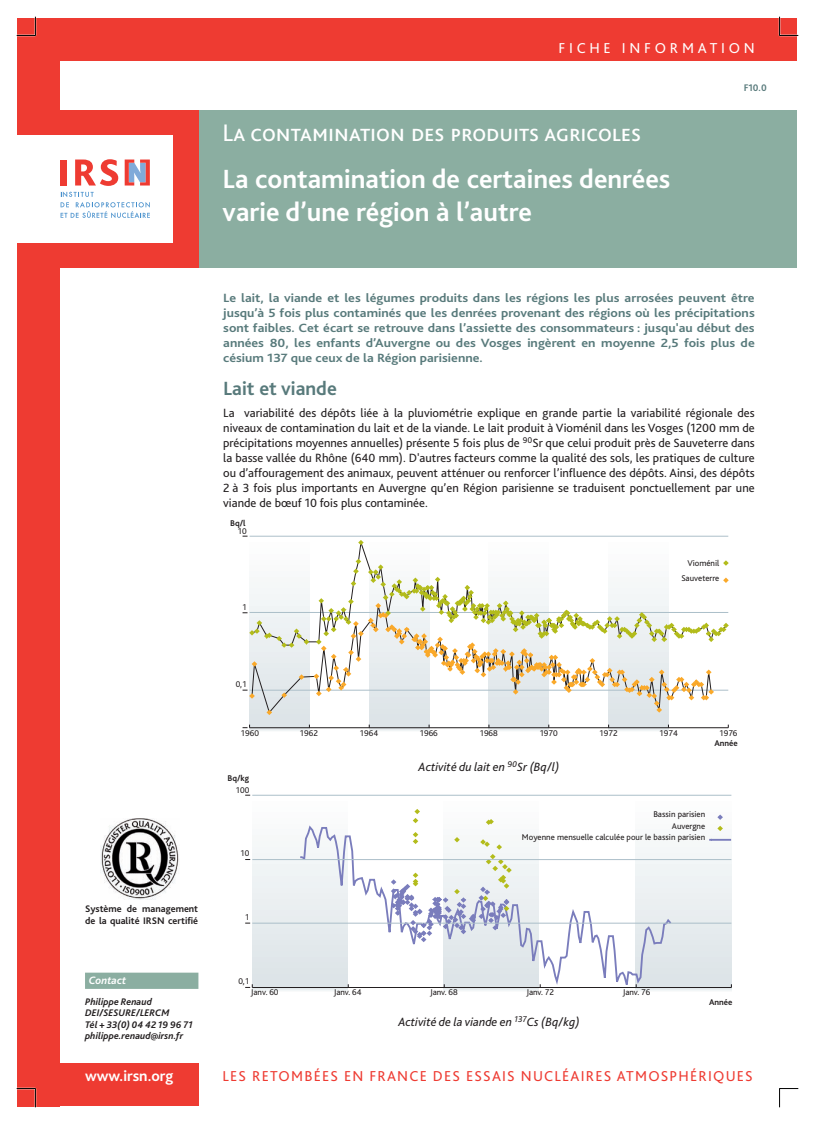
<style>
.page{position:relative;width:815px;height:1124px;background:#fff}
.page>*{position:absolute;margin:0;border:0;box-sizing:border-box;transform-origin:0 0}
.t1{font:700 27.5px/32.5px "Bliss 2";color:#fff}
.t2{font:25px "Bliss 2";color:#fff}
.t3{font:700 20px "Bliss 2";color:#587a7b}
.t4{font:700 15.62px "Bliss 2";color:#fff}
.t5{font:15px "Bliss 2";letter-spacing:.08em;color:#ee3b32}
.t6{font:15px "Bliss 2";letter-spacing:.25em;color:#fff}
.t7{font:12.5px/15px "Bliss 2";color:#231f20;text-align:justify}
.t8{font:700 12.5px/15px "Bliss 2";color:#587a7b;text-align:justify;scale:1.1 1}
.t9{font:italic 12.5px "Bliss 2";color:#231f20}
.t10{font:italic 700 11.25px "Bliss 2";color:#fff}
.t11{font:italic 700 10px/11.2px "Bliss 2";color:#231f20}
.t12{font:700 10px/12px "Bliss 2";color:#231f20}
.t13{font:700 10px "Bliss 2";color:#587a7b}
.t14{font:8.75px/11.4px "Bliss";color:#231f20;text-align:right}
.t15{font:700 8.75px "Bliss 2";color:#231f20}
</style>
<div class="page">
<div style="left:35px;top:110px;width:762px;height:157px;background:#8baea1"></div>
<div style="left:85px;top:972px;width:113px;height:16px;background:#8baea1"></div>
<div style="left:249px;top:714px;width:60px;height:13px;background:#dde4e8"></div>
<div style="left:369px;top:714px;width:60px;height:13px;background:#dde4e8"></div>
<div style="left:489px;top:714px;width:60px;height:13px;background:#dde4e8"></div>
<div style="left:608px;top:714px;width:60px;height:13px;background:#dde4e8"></div>
<hr style="left:250px;top:536px;width:478px;height:1px;background:#acbfc9">
<hr style="left:250px;top:727px;width:478px;height:1px;background:#231f20">
<svg style="left:358px;top:540px;width:6px;height:5px"></svg>
<svg style="left:243px;top:558px;width:486px;height:157px"></svg>
<div style="left:252px;top:812px;width:96px;height:179px;background:#fbfbfc"></div>
<div style="left:252px;top:852px;width:96px;height:138px;background:#f3f6f7"></div>
<div style="left:252px;top:870px;width:96px;height:119px;background:#eff4f5"></div>
<div style="left:252px;top:893px;width:96px;height:96px;background:#ecf0f2"></div>
<div style="left:252px;top:916px;width:96px;height:72px;background:#e8edef"></div>
<svg style="left:252px;top:923px;width:46px;height:1px"></svg>
<div style="left:252px;top:933px;width:96px;height:55px;background:#e4eaed"></div>
<div style="left:252px;top:956px;width:96px;height:31px;background:#e0e6ea"></div>
<div style="left:443px;top:812px;width:96px;height:179px;background:#fbfbfc"></div>
<div style="left:635px;top:812px;width:96px;height:179px;background:#fbfbfc"></div>
<div style="left:635px;top:829px;width:96px;height:161px;background:#f7f9fa"></div>
<div style="left:635px;top:852px;width:96px;height:138px;background:#f3f6f7"></div>
<div style="left:635px;top:870px;width:96px;height:119px;background:#eff4f5"></div>
<div style="left:635px;top:893px;width:96px;height:96px;background:#ecf0f2"></div>
<div style="left:635px;top:916px;width:96px;height:72px;background:#e8edef"></div>
<svg style="left:673px;top:923px;width:58px;height:1px"></svg>
<div style="left:635px;top:933px;width:96px;height:55px;background:#e4eaed"></div>
<div style="left:635px;top:956px;width:96px;height:31px;background:#e0e6ea"></div>
<svg style="left:298px;top:823px;width:375px;height:167px"></svg>
<svg style="left:413px;top:809px;width:7px;height:14px"></svg>
<svg style="left:486px;top:819px;width:8px;height:5px"></svg>
<hr style="left:252px;top:794px;width:479px;height:1px;background:#acbfc9">
<hr style="left:252px;top:859px;width:479px;height:1px;background:#acbfc9">
<hr style="left:252px;top:922px;width:479px;height:1px;background:#acbfc9">
<svg style="left:245px;top:984px;width:8px;height:4px"></svg>
<hr style="left:252px;top:986px;width:479px;height:1px;background:#231f20">
<svg style="left:391px;top:831px;width:121px;height:111px"></svg>
<hr style="left:709px;top:838px;width:22px;height:2px;background:#bfbfbf">
<svg style="left:717px;top:825px;width:6px;height:6px"></svg>
<svg style="left:717px;top:814px;width:6px;height:5px"></svg>
<div style="left:18px;top:18px;width:42px;height:1088px;background:#ee3b32"></div>
<div style="left:35px;top:110px;width:163px;height:157px;background:#ee3b32"></div>
<div style="left:18px;top:18px;width:779px;height:42px;background:#ee3b32"></div>
<div style="left:35px;top:1063px;width:163px;height:43px;background:#ee3b32"></div>
<div style="left:18px;top:135px;width:155px;height:108px;background:#fff"></div>
<svg style="left:61px;top:159px;width:89px;height:59px"></svg>
<img style="left:101px;top:818px;width:78px;height:81px">
<svg style="left:17px;top:17px;width:19px;height:19px"></svg>
<svg style="left:17px;top:1087px;width:19px;height:20px"></svg>
<svg style="left:779px;top:17px;width:19px;height:19px"></svg>
<svg style="left:779px;top:1088px;width:19px;height:19px"></svg>
<p class="t6" style="left:558px;top:38px;width:198px">FICHE INFORMATION</p>
<h2 class="t2" style="left:223px;top:117px;width:420px">LA CONTAMINATION DES PRODUITS AGRICOLES</h2>
<h1 class="t1" style="left:223px;top:162px;width:449px">La contamination de certaines denrées varie d’une région à l’autre</h1>
<p class="t13" style="left:744px;top:81px;width:25px">F10.0</p>
<p class="t8" style="left:223px;top:290px;width:485px">Le lait, la viande et les légumes produits dans les régions les plus arrosées peuvent être jusqu’à 5 fois plus contaminés que les denrées provenant des régions où les précipitations sont faibles. Cet écart se retrouve dans l’assiette des consommateurs : jusqu'au début des années 80, les enfants d’Auvergne ou des Vosges ingèrent en moyenne 2,5 fois plus de césium 137 que ceux de la Région parisienne.</p>
<h3 class="t3" style="left:223px;top:376px;width:115px">Lait et viande</h3>
<p class="t7" style="left:223px;top:405px;width:533px">La variabilité des dépôts liée à la pluviométrie explique en grande partie la variabilité régionale des niveaux de contamination du lait et de la viande. Le lait produit à Vioménil dans les Vosges (1200 mm de précipitations moyennes annuelles) présente 5 fois plus de <sup>90</sup>Sr que celui produit près de Sauveterre dans la basse vallée du Rhône (640 mm). D'autres facteurs comme la qualité des sols, les pratiques de culture ou d’affouragement des animaux, peuvent atténuer ou renforcer l’influence des dépôts. Ainsi, des dépôts 2 à 3 fois plus importants en Auvergne qu’en Région parisienne se traduisent ponctuellement par une viande de bœuf 10 fois plus contaminée.</p>
<p class="t15" style="left:230px;top:517px;width:17px">Bq/l</p>
<p class="t14" style="left:238px;top:525px;width:11px">10</p>
<p class="t14" style="left:242px;top:602px;width:6px">1</p>
<p class="t14" style="left:236px;top:679px;width:12px">0,1</p>
<p class="t14" style="left:681px;top:555px;width:40px;line-height:15px">Vioménil<br>Sauveterre</p>
<p class="t14" style="left:241px;top:727px;width:20px">1960</p>
<p class="t14" style="left:300px;top:727px;width:20px">1962</p>
<p class="t14" style="left:360px;top:727px;width:20px">1964</p>
<p class="t14" style="left:420px;top:727px;width:20px">1966</p>
<p class="t14" style="left:479px;top:727px;width:20px">1968</p>
<p class="t14" style="left:539px;top:727px;width:20px">1970</p>
<p class="t14" style="left:599px;top:727px;width:20px">1972</p>
<p class="t14" style="left:659px;top:727px;width:20px">1974</p>
<p class="t14" style="left:719px;top:727px;width:20px">1976</p>
<p class="t12" style="left:85px;top:902px;width:114px">Système de management de la qualité IRSN certifié</p>
<p class="t10" style="left:89px;top:972px;width:39px">Contact</p>
<p class="t11" style="left:85px;top:995px;width:109px">Philippe Renaud<br>DEI/SESURE/LERCM<br>Tél + 33(0) 04 42 19 96 71 philippe.renaud@irsn.fr</p>
<p class="t15" style="left:227px;top:772px;width:23px">Bq/kg</p>
<p class="t14" style="left:236px;top:784px;width:15px">100</p>
<p class="t14" style="left:240px;top:847px;width:11px">10</p>
<p class="t14" style="left:245px;top:911px;width:6px">1</p>
<p class="t9" style="left:419px;top:759px;width:142px">Activité du lait en <sup>90</sup>Sr (Bq/l)</p>
<p class="t15" style="left:714px;top:737px;width:25px">Année</p>
<p class="t14" style="left:522px;top:808px;width:185px">Bassin parisien<br>Auvergne<br>Moyenne mensuelle calculée pour le bassin parisien</p>
<p class="t14" style="left:238px;top:975px;width:12px">0,1</p>
<p class="t14" style="left:251px;top:986px;width:29px">Janv. 60</p>
<p class="t14" style="left:334px;top:986px;width:29px">Janv. 64</p>
<p class="t14" style="left:430px;top:986px;width:29px">Janv. 68</p>
<p class="t14" style="left:526px;top:986px;width:29px">Janv. 72</p>
<p class="t14" style="left:623px;top:986px;width:29px">Janv. 76</p>
<p class="t9" style="left:398px;top:1014px;width:183px">Activité de la viande en <sup>137</sup>Cs (Bq/kg)</p>
<p class="t15" style="left:709px;top:996px;width:25px">Année</p>
<p class="t4" style="left:85px;top:1066px;width:90px">www.irsn.org</p>
<p class="t5" style="left:222px;top:1066px;width:532px">LES RETOMBÉES EN FRANCE DES ESSAIS NUCLÉAIRES ATMOSPHÉRIQUES</p>
</div>
